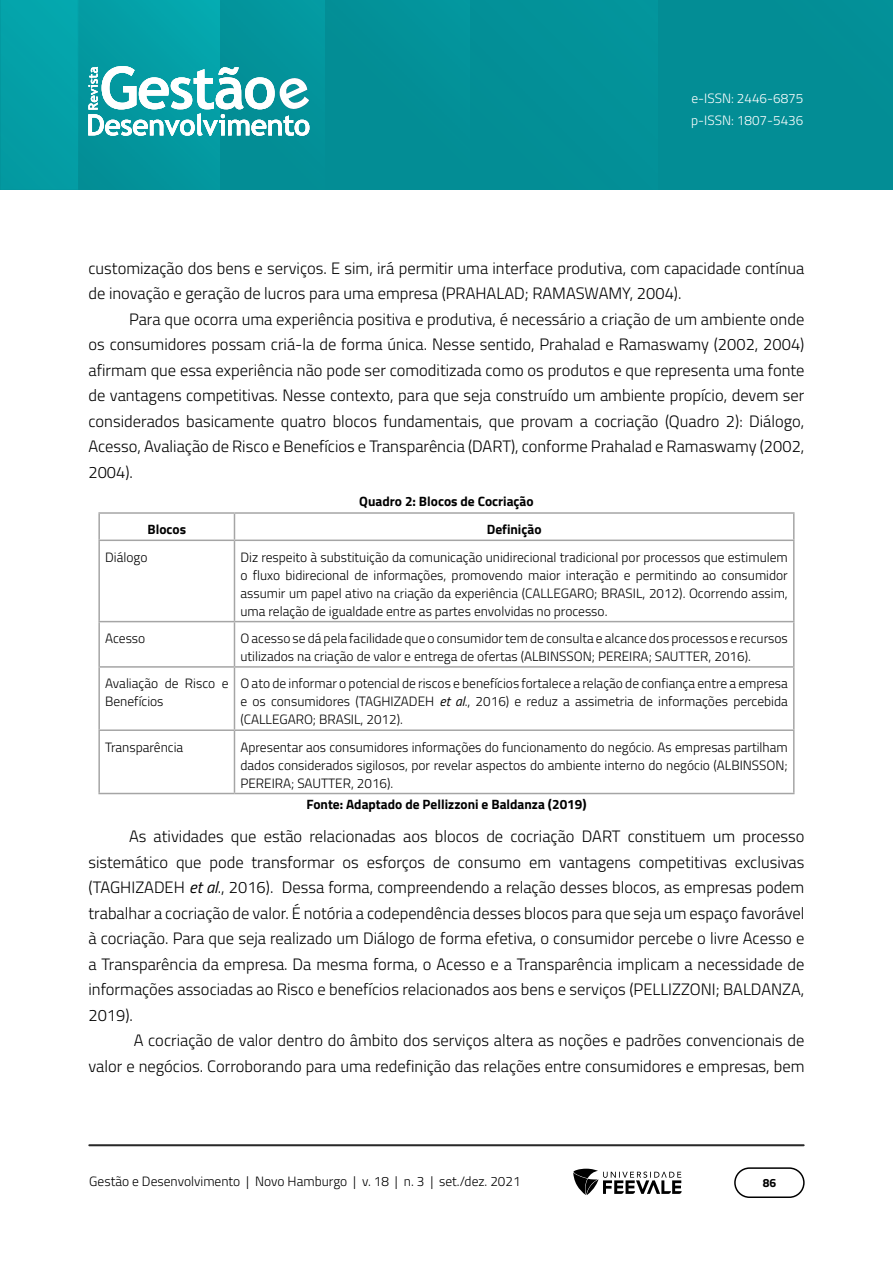
<style>
.page{position:relative;width:893px;height:1263px;background:#fff}
.page>*{position:absolute;margin:0;border:0;box-sizing:border-box;transform-origin:0 0}
.Corpo_de_texto{font:300 16.5px/25.5px "Titillium Web";color:#000;text-align:justify}
.Texto_TABELA{font:300 13.5px/18px "Titillium Web";color:#000;text-align:justify}
.fonte_FIGURA{font:700 13.5px "Titillium Web";color:#000}
.t1{font:300 13.5px/22.5px "Titillium Web";color:#fff}
.Legenda_FIGURA{font:700 13.5px "Titillium Web";color:#000}
.Texto_TABELA-2{font:700 13.5px "Titillium Web";color:#000}
.t2{font:700 12px "Titillium Web";color:#000}
.s1{font-weight:400;font-style:italic}
</style>
<div class="page">
<hr style="left:892px;top:0;width:1px;height:190px;background:#03878f">
<img style="left:0;top:0;width:892px;height:190px">
<img style="left:78px;top:0;width:1px;height:190px">
<svg style="left:471px;top:0;width:1px;height:190px"></svg>
<hr style="left:89px;top:1144px;width:715px;height:2px;background:#282828">
<div style="left:734px;top:1167px;width:71px;height:31px;border:2px solid #000;border-radius:15px"></div>
<svg style="left:573px;top:1169px;width:109px;height:26px"></svg>
<svg style="left:88px;top:66px;width:221px;height:70px"></svg>
<hr style="left:98px;top:512px;width:136px;height:2px;background:#a5a5a5">
<hr style="left:98px;top:514px;width:2px;height:25px;background:#a5a5a5">
<hr style="left:234px;top:512px;width:560px;height:2px;background:#a5a5a5">
<svg style="left:234px;top:514px;width:1px;height:25px"></svg>
<svg style="left:793px;top:514px;width:1px;height:25px"></svg>
<hr style="left:98px;top:539px;width:136px;height:2px;background:#a5a5a5">
<hr style="left:98px;top:541px;width:2px;height:80px;background:#a5a5a5">
<hr style="left:234px;top:539px;width:560px;height:2px;background:#a5a5a5">
<hr style="left:234px;top:541px;width:1px;height:80px;background:#a5a5a5">
<hr style="left:793px;top:541px;width:1px;height:80px;background:#a5a5a5">
<hr style="left:98px;top:621px;width:136px;height:1px;background:#a5a5a5">
<hr style="left:98px;top:622px;width:2px;height:44px;background:#a5a5a5">
<hr style="left:234px;top:621px;width:560px;height:1px;background:#a5a5a5">
<hr style="left:234px;top:622px;width:1px;height:44px;background:#a5a5a5">
<hr style="left:793px;top:622px;width:1px;height:44px;background:#a5a5a5">
<hr style="left:98px;top:666px;width:136px;height:2px;background:#a5a5a5">
<hr style="left:98px;top:668px;width:2px;height:61px;background:#a5a5a5">
<hr style="left:234px;top:666px;width:560px;height:2px;background:#a5a5a5">
<hr style="left:234px;top:668px;width:1px;height:61px;background:#a5a5a5">
<hr style="left:793px;top:668px;width:1px;height:61px;background:#a5a5a5">
<hr style="left:98px;top:729px;width:136px;height:2px;background:#a5a5a5">
<hr style="left:98px;top:731px;width:2px;height:62px;background:#a5a5a5">
<hr style="left:234px;top:729px;width:560px;height:2px;background:#a5a5a5">
<hr style="left:234px;top:731px;width:1px;height:62px;background:#a5a5a5">
<hr style="left:793px;top:731px;width:1px;height:62px;background:#a5a5a5">
<hr style="left:98px;top:793px;width:136px;height:1px;background:#a5a5a5">
<hr style="left:234px;top:793px;width:560px;height:1px;background:#a5a5a5">
<p class="t1" style="left:691px;top:86px;width:114px">e-ISSN: 2446-6875 p-ISSN: 1807-5436</p>
<p class="Corpo_de_texto" style="left:88px;top:254px;width:717px">customização dos bens e serviços. E sim, irá permitir uma interface produtiva, com capacidade contínua de inovação e geração de lucros para uma empresa (PRAHALAD; RAMASWAMY, 2004).</p>
<p class="Corpo_de_texto" style="left:88px;top:305px;width:717px;text-indent:40px">Para que ocorra uma experiência positiva e produtiva, é necessário a criação de um ambiente onde os consumidores possam criá-la de forma única. Nesse sentido, Prahalad e Ramaswamy (2002, 2004) afirmam que essa experiência não pode ser comoditizada como os produtos e que representa uma fonte de vantagens competitivas. Nesse contexto, para que seja construído um ambiente propício, devem ser considerados basicamente quatro blocos fundamentais, que provam a cocriação (Quadro 2): Diálogo, Acesso, Avaliação de Risco e Benefícios e Transparência (DART), conforme Prahalad e Ramaswamy (2002, 2004).</p>
<p class="Legenda_FIGURA" style="left:359px;top:491px;width:176px">Quadro 2: Blocos de Cocriação</p>
<p class="Texto_TABELA-2" style="left:148px;top:519px;width:40px">Blocos</p>
<p class="Texto_TABELA-2" style="left:487px;top:519px;width:56px">Definição</p>
<p class="Texto_TABELA" style="left:105px;top:547px;width:44px">Diálogo</p>
<p class="Texto_TABELA" style="left:240px;top:547px;width:549px">Diz respeito à substituição da comunicação unidirecional tradicional por processos que estimulem o fluxo bidirecional de informações, promovendo maior interação e permitindo ao consumidor assumir um papel ativo na criação da experiência (CALLEGARO; BRASIL, 2012). Ocorrendo assim, uma relação de igualdade entre as partes envolvidas no processo.</p>
<p class="Texto_TABELA" style="left:105px;top:628px;width:42px">Acesso</p>
<p class="Texto_TABELA" style="left:240px;top:628px;width:549px">O acesso se dá pela facilidade que o consumidor tem de consulta e alcance dos processos e recursos utilizados na criação de valor e entrega de ofertas (ALBINSSON; PEREIRA; SAUTTER, 2016).</p>
<p class="Texto_TABELA" style="left:105px;top:674px;width:125px">Avaliação de Risco e<br>Benefícios</p>
<p class="Texto_TABELA" style="left:240px;top:674px;width:549px">O ato de informar o potencial de riscos e benefícios fortalece a relação de confiança entre a empresa e os consumidores (TAGHIZADEH <span class="s1">et al</span>., 2016) e reduz a assimetria de informações percebida (CALLEGARO; BRASIL, 2012).</p>
<p class="Texto_TABELA" style="left:105px;top:737px;width:80px">Transparência</p>
<p class="Texto_TABELA" style="left:240px;top:737px;width:549px">Apresentar aos consumidores informações do funcionamento do negócio. As empresas partilham dados considerados sigilosos, por revelar aspectos do ambiente interno do negócio (ALBINSSON; PEREIRA; SAUTTER, 2016).</p>
<p class="fonte_FIGURA" style="left:306px;top:794px;width:282px">Fonte: Adaptado de Pellizzoni e Baldanza (2019)</p>
<p class="Corpo_de_texto" style="left:88px;top:823px;width:717px;text-indent:40px">As atividades que estão relacionadas aos blocos de cocriação DART constituem um processo sistemático que pode transformar os esforços de consumo em vantagens competitivas exclusivas (TAGHIZADEH <span class="s1">et al</span>., 2016). Dessa forma, compreendendo a relação desses blocos, as empresas podem trabalhar a cocriação de valor. É notória a codependência desses blocos para que seja um espaço favorável à cocriação. Para que seja realizado um Diálogo de forma efetiva, o consumidor percebe o livre Acesso e a Transparência da empresa. Da mesma forma, o Acesso e a Transparência implicam a necessidade de informações associadas ao Risco e benefícios relacionados aos bens e serviços (PELLIZZONI; BALDANZA, 2019).</p>
<p class="Corpo_de_texto" style="left:88px;top:1027px;width:717px;text-align:right">A cocriação de valor dentro do âmbito dos serviços altera as noções e padrões convencionais de<br>valor e negócios. Corroborando para uma redefinição das relações entre consumidores e empresas, bem</p>
<p class="Texto_TABELA" style="left:89px;top:1171px;width:433px">Gestão e Desenvolvimento | Novo Hamburgo | v. 18 | n. 3 | set./dez. 2021</p>
<p class="t2" style="left:763px;top:1174px;width:15px">86</p>
</div>
